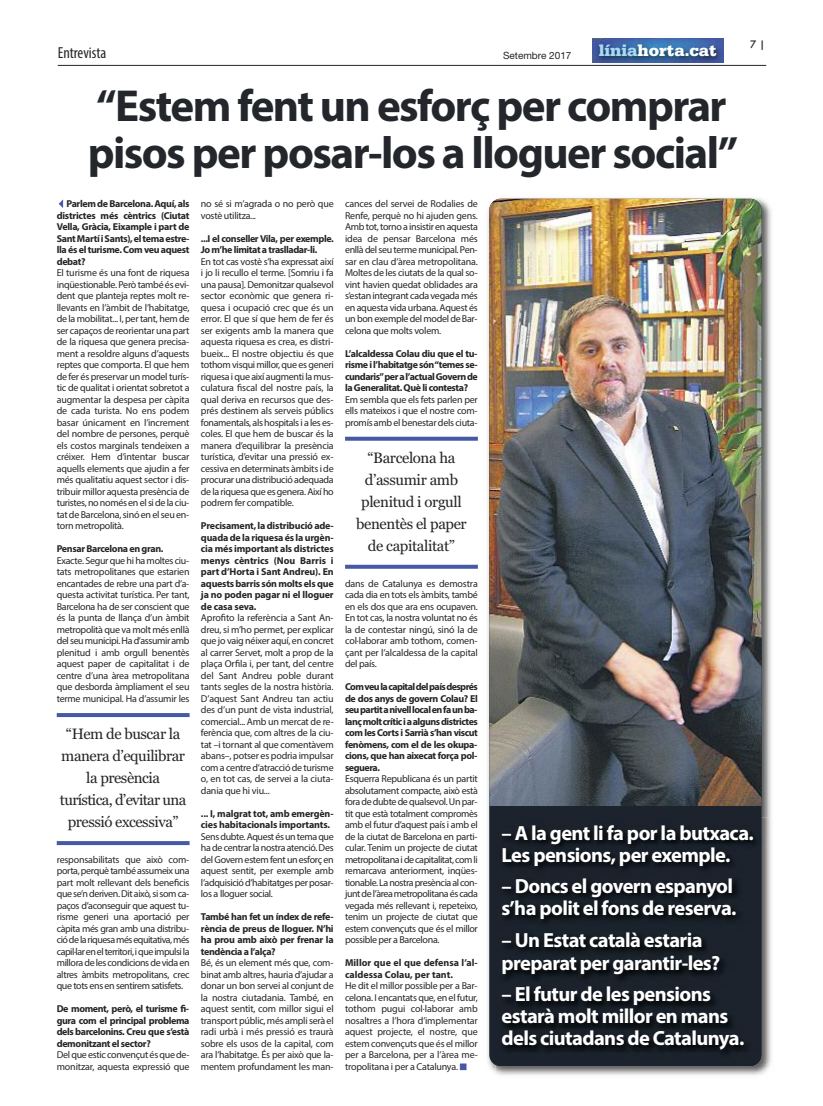
<style>
.page{position:relative;width:823px;height:1106px;background:#fff}
.page>*{position:absolute;margin:0;border:0;box-sizing:border-box;transform-origin:0 0}
.t1{font:700 45px/46.5px "Myriad Pro";letter-spacing:-.035em;color:#23262b}
.t2{font:700 20.5px/22px "Myriad Pro";letter-spacing:-.03em;color:#fff}
.t3{font:900 17px "Serifa";color:#fff}
.t4{font:condensed 16px "Myriad Pro";color:#272627}
.t5{font:15px/22px "Georgia";letter-spacing:-.03em;color:#272627;text-align:center}
.t6{font:10px/11.5px "Myriad Pro";letter-spacing:-.025em;color:#272627;text-align:justify}
.t7{font:700 10px/11.5px "Myriad Pro";letter-spacing:-.035em;color:#272627;text-align:justify}
.t8{font:700 10px/11.5px "Myriad Pro";letter-spacing:-.015em;color:#272627}
.t9{font:700 10px/11.5px "Myriad Pro";color:#272627}
.t10{font:10px "Helvetica Neue";color:#272627}
.t11{font:500 10px "Futura";color:#272627}
.s1{color:#a7d8f7}
.s2{color:#4659a4}
</style>
<div class="page">
<img style="left:587px;top:38px;width:146px;height:27px">
<img style="left:592px;top:38px;width:131px;height:24px">
<hr style="left:58px;top:65px;width:707px;height:1px;background:#23262b">
<img style="left:487px;top:197px;width:285px;height:875px">
<div style="left:489px;top:199px;width:272px;height:867px;background:#1c232d;border-radius:11px"></div>
<img style="left:489px;top:199px;width:272px;height:606px">
<img style="left:495px;top:817px;width:277px;height:258px">
<img style="left:495px;top:817px;width:266px;height:249px">
<svg style="left:57px;top:841px;width:132px;height:4px"></svg>
<hr style="left:57px;top:713px;width:132px;height:4px;background:#4659a4">
<svg style="left:345px;top:565px;width:132px;height:4px"></svg>
<svg style="left:345px;top:437px;width:132px;height:4px"></svg>
<h3 class="t4" style="left:58px;top:47px;width:50px">Entrevista</h3>
<p class="t10" style="left:502px;top:50px;width:70px">Setembre 2017</p>
<h3 class="t3" style="left:598px;top:45px;width:119px"><span class="s1">línia</span>horta.cat</h3>
<h1 class="t1" style="left:88px;top:86px;width:651px">“Estem fent un esforç per comprar pisos per posar-los a lloguer social”</h1>
<p class="t11" style="left:749px;top:39px;width:16px">7 |</p>
<p class="t7" style="left:57px;top:199px;width:134px"><span class="s2">✓</span>Parlem de Barcelona. Aquí, als districtes més cèntrics (Ciutat Vella, Gràcia, Eixample i part de SantMartíiSants),eltemaestre&shy;lla és el turisme. Com veu aquest debat?</p>
<p class="t6" style="left:57px;top:268px;width:134px">El turisme és una font de riquesa inqüestionable. Però també és evi&shy;dent que planteja reptes molt re&shy;llevants en l’àmbit de l’habitatge, de la mobilitat... I, per tant, hem de ser capaços de reorientar una part de la riquesa que genera precisa&shy;ment a resoldre alguns d’aquests reptes que comporta. El que hem de fer és preservar un model turís&shy;tic de qualitat i orientat sobretot a augmentar la despesa per càpita de cada turista. No ens podem basar únicament en l’increment del nombre de persones, perquè els costos marginals tendeixen a créixer. Hem d’intentar buscar aquells elements que ajudin a fer més qualitatiu aquest sector i dis&shy;tribuir millor aquesta presència de turistes, no només en el si de la ciu&shy;tat de Barcelona, sinó en el seu en&shy;torn metropolità.</p>
<p class="t7" style="left:57px;top:544px;width:108px">Pensar Barcelona en gran.</p>
<p class="t6" style="left:57px;top:555px;width:134px">Exacte.Segurquehihamoltes ciu&shy;tats metropolitanes que estarien encantades de rebre una part d’a&shy;questa activitat turística. Per tant, Barcelona ha de ser conscient que és la punta de llança d’un àmbit metropolità que va molt més enllà delseumunicipi.Had’assumiramb plenitud i amb orgull benentès aquest paper de capitalitat i de centre d’una àrea metropolitana que desborda àmpliament el seu terme municipal. Ha d’assumir les</p>
<h3 class="t5" style="left:60px;top:722px;width:128px">“Hem de buscar la manera d’equilibrar la presència turística, d’evitar una pressió excessiva”</h3>
<p class="t6" style="left:57px;top:854px;width:134px">responsabilitats que això com&shy;porta,perquètambéassumeixuna part molt rellevant dels beneficis quese’nderiven.Ditaixò,sisomca&shy;paços d’aconseguir que aquest tu&shy;risme generi una aportació per càpita més gran amb una distribu&shy;ciódelariquesamésequitativa,més capil·larenelterritori,iqueimpulsila milloradeles condicionsdevidaen altres àmbits metropolitans, crec que tots ens en sentirem satisfets.</p>
<p class="t7" style="left:57px;top:1004px;width:134px">De moment, però, el turisme fi&shy;gura com el principal problema dels barcelonins. Creu que s’està demonitzant el sector?</p>
<p class="t6" style="left:57px;top:1050px;width:134px">Del que estic convençut és que de&shy;monitzar, aquesta expressió que</p>
<p class="t6" style="left:201px;top:199px;width:134px">no sé si m’agrada o no però que vostè utilitza...</p>
<p class="t7" style="left:201px;top:233px;width:134px">...I el conseller Vila, per exemple.<br>Jo m’he limitat a traslladar-li.</p>
<p class="t6" style="left:201px;top:256px;width:134px">En tot cas vostè s’ha expressat així i jo li recullo el terme. [Somriu i fa una pausa]. Demonitzar qualsevol sector econòmic que genera ri&shy;quesa i ocupació crec que és un error. El que sí que hem de fer és ser exigents amb la manera que aquesta riquesa es crea, es distri&shy;bueix... El nostre objectiu és que tothom visqui millor, que es generi riquesa i que així augmenti la mus&shy;culatura fiscal del nostre país, la qual deriva en recursos que des&shy;prés destinem als serveis públics fonamentals, als hospitals i a les es&shy;coles. El que hem de buscar és la manera d’equilibrar la presència turística, d’evitar una pressió ex&shy;cessiva en determinats àmbits i de procurar una distribució adequada de la riquesa que es genera. Així ho podrem fer compatible.</p>
<p class="t7" style="left:201px;top:521px;width:134px">Precisament, la distribució ade&shy;quada de la riquesa és la urgèn&shy;cia més important als districtes menys cèntrics (Nou Barris i part d’Horta i Sant Andreu). En aquests barris són molts els que ja no poden pagar ni el lloguer de casa seva.</p>
<p class="t6" style="left:201px;top:613px;width:134px">Aprofito la referència a Sant An&shy;dreu, si m’ho permet, per explicar que jo vaig néixer aquí, en concret al carrer Servet, molt a prop de la plaça Orfila i, per tant, del centre del Sant Andreu poble durant tants segles de la nostra història.<br>D’aquest Sant Andreu tan actiu des d’un punt de vista industrial, comercial... Amb un mercat de re&shy;ferència que, com altres de la ciu&shy;tat –i tornant al que comentàvem abans–, potser es podria impulsar com a centre d’atracció de turisme o, en tot cas, de servei a la ciuta&shy;dania que hi viu...</p>
<p class="t8" style="left:201px;top:808px;width:134px">... I, malgrat tot, amb emergèn&shy;cies habitacionals importants.</p>
<p class="t6" style="left:201px;top:831px;width:134px">Sensdubte.Aquestésuntemaque hadecentrarlanostraatenció.Des delGovernestemfentunesforçen aquest sentit, per exemple amb l’adquisiciód’habitatgesperposar&shy;los a lloguer social.</p>
<p class="t7" style="left:201px;top:912px;width:134px">També han fet un índex de refe&shy;rència de preus de lloguer. N’hi ha prou amb això per frenar la tendència a l’alça?</p>
<p class="t6" style="left:201px;top:958px;width:134px">Bé, és un element més que, com&shy;binat amb altres, hauria d’ajudar a donar un bon servei al conjunt de la nostra ciutadania. També, en aquest sentit, com millor sigui el transport públic, més ampli serà el radi urbà i més pressió es traurà sobre els usos de la capital, com ara l’habitatge. És per això que la&shy;mentem profundament les man-</p>
<p class="t6" style="left:345px;top:199px;width:134px">cances del servei de Rodalies de Renfe, perquè no hi ajuden gens.<br>Amb tot, torno a insistir en aquesta idea de pensar Barcelona més enllà del seu terme municipal. Pen&shy;sar en clau d’àrea metropolitana.<br>Moltes de les ciutats de la qual so&shy;vint havien quedat oblidades ara s’estan integrant cada vegada més en aquesta vida urbana. Aquest és un bon exemple del model de Bar&shy;celona que molts volem.</p>
<p class="t7" style="left:345px;top:348px;width:134px">L’alcaldessa Colau diu que el tu&shy;rismeil’habitatgesón“temes se&shy;cundaris”peral’actualGovernde la Generalitat. Què li contesta?</p>
<p class="t6" style="left:345px;top:394px;width:134px">Em sembla que els fets parlen per ells mateixos i que el nostre com&shy;promís amb el benestar dels ciuta-</p>
<h3 class="t5" style="left:356px;top:446px;width:112px">“Barcelona ha d’assumir amb plenitud i orgull benentès el paper de capitalitat”</h3>
<p class="t6" style="left:345px;top:578px;width:134px">dans de Catalunya es demostra cada dia en tots els àmbits, també en els dos que ara ens ocupaven.<br>En tot cas, la nostra voluntat no és la de contestar ningú, sinó la de col·laborar amb tothom, comen&shy;çant per l’alcaldessa de la capital del país.</p>
<p class="t7" style="left:345px;top:682px;width:134px">Comveulacapitaldelpaísdesprés de dos anys de govern Colau? El seupartitanivelllocalenfaunba&shy;lançmoltcríticiaalgunsdistrictes com les Corts i Sarrià s’han viscut fenòmens, com el de les okupa&shy;cions, que han aixecat força pol&shy;seguera.</p>
<p class="t6" style="left:345px;top:774px;width:134px">Esquerra Republicana és un partit absolutament compacte, això està foradedubtedequalsevol.Unpar&shy;tit que està totalment compromès amb el futur d’aquest país i amb el de la ciutat de Barcelona en parti&shy;cular. Tenim un projecte de ciutat metropolitanaidecapitalitat,comli remarcava anteriorment, inqües&shy;tionable.Lanostrapresènciaalcon&shy;juntdel’àreametropolitanaéscada vegada més rellevant i, repeteixo, tenim un projecte de ciutat que estem convençuts que és el millor possible per a Barcelona.</p>
<p class="t9" style="left:345px;top:958px;width:134px">Millor que el que defensa l’al&shy;caldessa Colau, per tant.</p>
<p class="t6" style="left:345px;top:981px;width:134px">He dit el millor possible per a Bar&shy;celona. I encantats que, en el futur, tothom pugui col·laborar amb nosaltres a l’hora d’implementar aquest projecte, el nostre, que estem convençuts que és el millor per a Barcelona, per a l’àrea me&shy;tropolitana i per a Catalunya.</p>
<h2 class="t2" style="left:501px;top:823px;width:253px">– A la gent li fa por la butxaca.<br>Les pensions, per exemple.</h2>
<h2 class="t2" style="left:501px;top:876px;width:236px">– Doncs el govern espanyol s’ha polit el fons de reserva.</h2>
<h2 class="t2" style="left:501px;top:930px;width:220px;line-height:23px">– Un Estat català estaria preparat per garantir-les?</h2>
<h2 class="t2" style="left:501px;top:984px;width:244px">– El futur de les pensions estarà molt millor en mans dels ciutadans de Catalunya.</h2>
</div>
